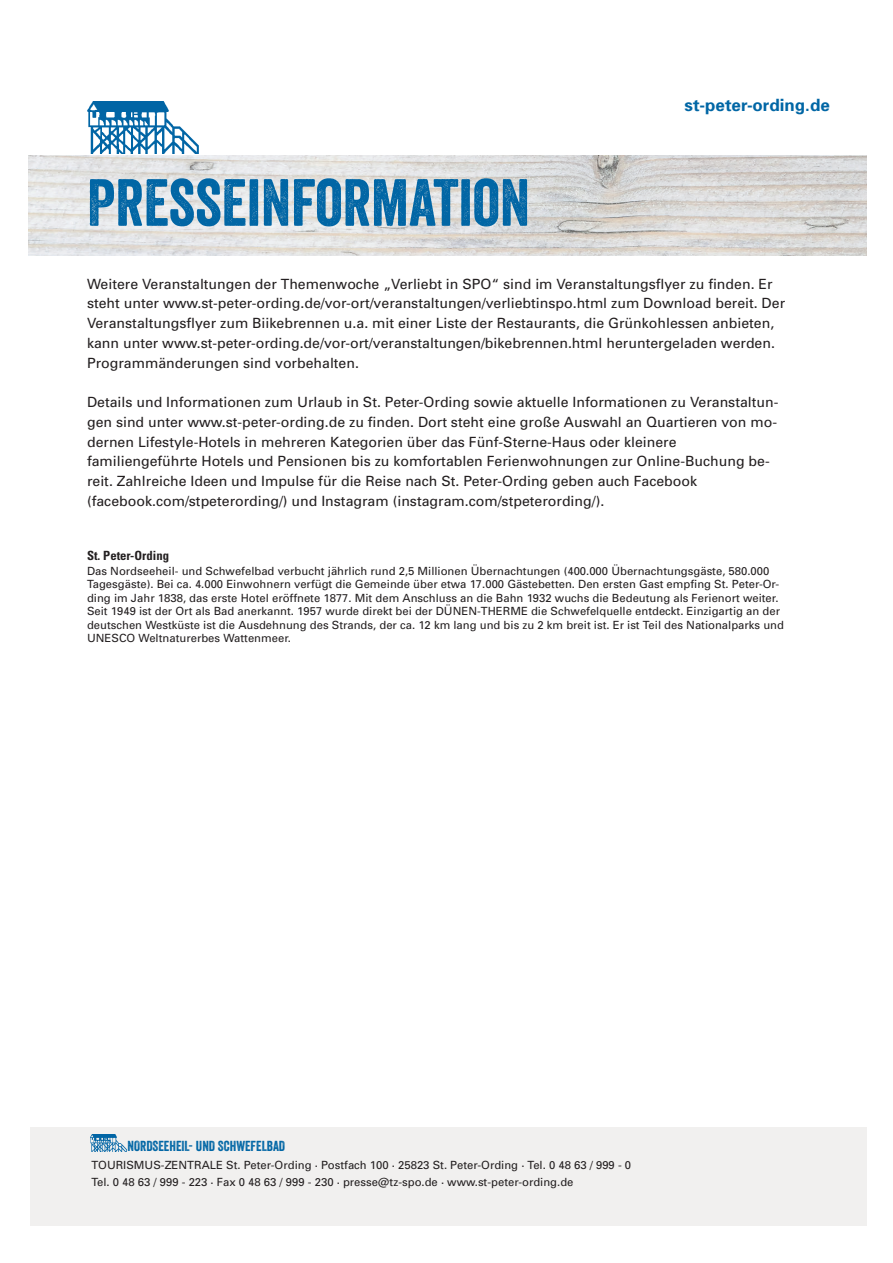
<style>
.page{position:relative;width:893px;height:1263px;background:#fff}
.page>*{position:absolute;margin:0;border:0;box-sizing:border-box;transform-origin:0 0}
.t1{font:64.5px "Veneer";color:#0166a5}
.t2{font:700 16.95px "Univers";color:#0166a5}
.t3{font:14.1px/19.8px "Univers";color:#231f20}
.t4{font:14.1px "Veneer";color:#0166a5}
.t5{font:700 condensed 12.75px "Univers";color:#231f20}
.t6{font:11.25px/13.5px "Univers";color:#231f20}
</style>
<div class="page">
<img style="left:29px;top:155px;width:837px;height:100px">
<img style="left:87px;top:101px;width:112px;height:53px">
<div style="left:30px;top:1127px;width:836px;height:99px;background:#f1f0ef"></div>
<img style="left:90px;top:1135px;width:37px;height:17px">
<h1 class="t1" style="left:87px;top:179px;width:444px">PRESSEINFORMATION</h1>
<p class="t2" style="left:684px;top:99px;width:147px">st-peter-ording.de</p>
<p class="t3" style="left:87px;top:275px;width:699px">Weitere Veranstaltungen der Themenwoche „Verliebt in SPO“ sind im Veranstaltungsflyer zu finden. Er steht unter www.st-peter-ording.de/vor-ort/veranstaltungen/verliebtinspo.html zum Download bereit. Der Veranstaltungsflyer zum Biikebrennen u.a. mit einer Liste der Restaurants, die Grünkohlessen anbieten, kann unter www.st-peter-ording.de/vor-ort/veranstaltungen/bikebrennen.html heruntergeladen werden.<br>Programmänderungen sind vorbehalten.</p>
<p class="t3" style="left:87px;top:393px;width:693px">Details und Informationen zum Urlaub in St. Peter-Ording sowie aktuelle Informationen zu Veranstaltun&shy;gen sind unter www.st-peter-ording.de zu finden. Dort steht eine große Auswahl an Quartieren von mo&shy;dernen Lifestyle-Hotels in mehreren Kategorien über das Fünf-Sterne-Haus oder kleinere familiengeführte Hotels und Pensionen bis zu komfortablen Ferienwohnungen zur Online-Buchung be&shy;reit. Zahlreiche Ideen und Impulse für die Reise nach St. Peter-Ording geben auch Facebook (facebook.com/stpeterording/) und Instagram (instagram.com/stpeterording/).</p>
<p class="t5" style="left:87px;top:551px;width:84px">St. Peter-Ording</p>
<p class="t6" style="left:87px;top:565px;width:698px">Das Nordseeheil- und Schwefelbad verbucht jährlich rund 2,5 Millionen Übernachtungen (400.000 Übernachtungsgäste, 580.000<br>Tagesgäste). Bei ca. 4.000 Einwohnern verfügt die Gemeinde über etwa 17.000 Gästebetten. Den ersten Gast empfing St. Peter-Or&shy;ding im Jahr 1838, das erste Hotel eröffnete 1877. Mit dem Anschluss an die Bahn 1932 wuchs die Bedeutung als Ferienort weiter.<br>Seit 1949 ist der Ort als Bad anerkannt. 1957 wurde direkt bei der DÜNEN-THERME die Schwefelquelle entdeckt. Einzigartig an der deutschen Westküste ist die Ausdehnung des Strands, der ca. 12 km lang und bis zu 2 km breit ist. Er ist Teil des Nationalparks und UNESCO Weltnaturerbes Wattenmeer.</p>
<p class="t4" style="left:128px;top:1141px;width:159px">NORDSEEHEIL- UND SCHWEFELBAD</p>
<p class="t6" style="left:91px;top:1158px;width:541px;line-height:17px">TOURISMUS-ZENTRALE St. Peter-Ording · Postfach 100 · 25823 St. Peter-Ording · Tel. 0 48 63 / 999 - 0<br>Tel. 0 48 63 / 999 - 223 · Fax 0 48 63 / 999 - 230 · presse@tz-spo.de · www.st-peter-ording.de</p>
</div>
